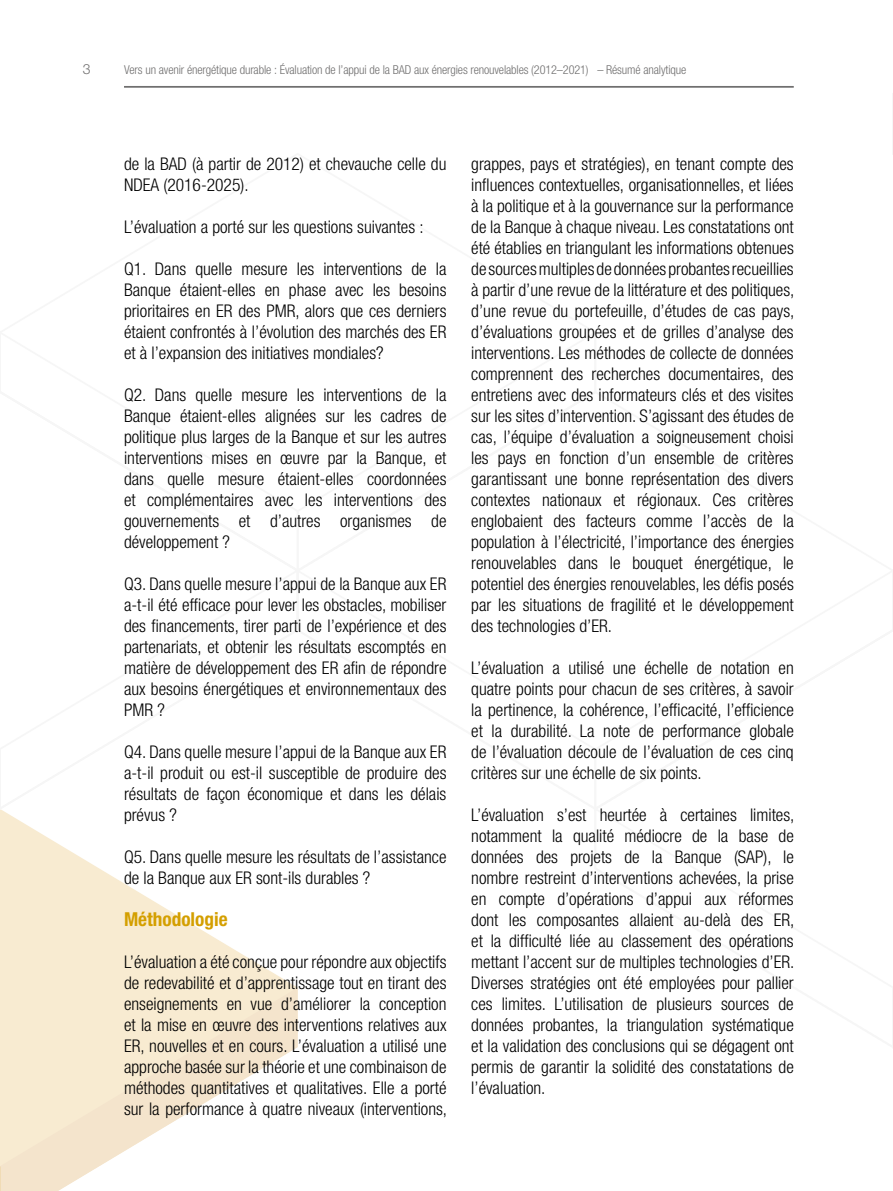
<style>
.page{position:relative;width:893px;height:1191px;background:#fff}
.page>*{position:absolute;margin:0;border:0;box-sizing:border-box;transform-origin:0 0}
.t1{font:700 condensed 19.25px "Helvetica Neue LT Std";color:#d49f00}
.t2{font:300 condensed 17.5px/21px "Helvetica Neue LT Std";color:#000;text-align:justify}
.t3{font:300 14px "Helvetica Neue LT Std";color:#706f6f}
.t4{font:300 condensed 12.25px "Helvetica Neue LT Std";letter-spacing:-.01em;color:#706f6f}
</style>
<div class="page">
<svg style="left:0;top:811px;width:296px;height:176px;fill:#f8ebd1"></svg>
<svg style="left:0;top:987px;width:298px;height:204px;fill:#f8ebd1"></svg>
<hr style="left:124px;top:86px;width:670px;height:2px;background:#706f6f">
<p class="t3" style="left:83px;top:61px;width:9px">3</p>
<p class="t4" style="left:124px;top:63px;width:564px">Vers un avenir énergétique durable : Évaluation de l’appui de la BAD aux énergies renouvelables (2012–2021) – Résumé analytique</p>
<p class="t2" style="left:124px;top:153px;width:324px">de la BAD (à partir de 2012) et chevauche celle du<br>NDEA (2016-2025).</p>
<p class="t2" style="left:124px;top:216px;width:301px">L’évaluation a porté sur les questions suivantes :</p>
<p class="t2" style="left:124px;top:258px;width:324px">Q1. Dans quelle mesure les interventions de la Banque étaient-elles en phase avec les besoins prioritaires en ER des PMR, alors que ces derniers étaient confrontés à l’évolution des marchés des ER et à l’expansion des initiatives mondiales?</p>
<p class="t2" style="left:124px;top:384px;width:324px">Q2. Dans quelle mesure les interventions de la Banque étaient-elles alignées sur les cadres de politique plus larges de la Banque et sur les autres interventions mises en œuvre par la Banque, et dans quelle mesure étaient-elles coordonnées et complémentaires avec les interventions des gouvernements et d’autres organismes de développement ?</p>
<p class="t2" style="left:124px;top:573px;width:324px">Q3. Dans quelle mesure l’appui de la Banque aux ER a-t-il été efficace pour lever les obstacles, mobiliser des financements, tirer parti de l’expérience et des partenariats, et obtenir les résultats escomptés en matière de développement des ER afin de répondre aux besoins énergétiques et environnementaux des PMR ?</p>
<p class="t2" style="left:124px;top:741px;width:324px">Q4. Dans quelle mesure l’appui de la Banque aux ER a-t-il produit ou est-il susceptible de produire des résultats de façon économique et dans les délais prévus ?</p>
<p class="t2" style="left:124px;top:846px;width:324px">Q5. Dans quelle mesure les résultats de l’assistance de la Banque aux ER sont-ils durables ?</p>
<p class="t1" style="left:124px;top:907px;width:105px">Méthodologie</p>
<p class="t2" style="left:124px;top:951px;width:325px">L’évaluation a été conçue pour répondre aux objectifs de redevabilité et d’apprentissage tout en tirant des enseignements en vue d’améliorer la conception et la mise en œuvre des interventions relatives aux ER, nouvelles et en cours. L’évaluation a utilisé une approche basée sur la théorie et une combinaison de méthodes quantitatives et qualitatives. Elle a porté sur la performance à quatre niveaux (interventions,</p>
<p class="t2" style="left:471px;top:153px;width:325px">grappes, pays et stratégies), en tenant compte des influences contextuelles, organisationnelles, et liées à la politique et à la gouvernance sur la performance de la Banque à chaque niveau. Les constatations ont été établies en triangulant les informations obtenues de sources multiples de données probantes recueillies à partir d’une revue de la littérature et des politiques, d’une revue du portefeuille, d’études de cas pays, d’évaluations groupées et de grilles d’analyse des interventions. Les méthodes de collecte de données comprennent des recherches documentaires, des entretiens avec des informateurs clés et des visites sur les sites d’intervention. S’agissant des études de cas, l’équipe d’évaluation a soigneusement choisi les pays en fonction d’un ensemble de critères garantissant une bonne représentation des divers contextes nationaux et régionaux. Ces critères englobaient des facteurs comme l’accès de la population à l’électricité, l’importance des énergies renouvelables dans le bouquet énergétique, le potentiel des énergies renouvelables, les défis posés par les situations de fragilité et le développement des technologies d’ER.</p>
<p class="t2" style="left:471px;top:657px;width:324px">L’évaluation a utilisé une échelle de notation en quatre points pour chacun de ses critères, à savoir la pertinence, la cohérence, l’efficacité, l’efficience et la durabilité. La note de performance globale de l’évaluation découle de l’évaluation de ces cinq critères sur une échelle de six points.</p>
<p class="t2" style="left:471px;top:804px;width:325px">L’évaluation s’est heurtée à certaines limites, notamment la qualité médiocre de la base de données des projets de la Banque (SAP), le nombre restreint d’interventions achevées, la prise en compte d’opérations d’appui aux réformes dont les composantes allaient au-delà des ER, et la difficulté liée au classement des opérations mettant l’accent sur de multiples technologies d’ER.<br>Diverses stratégies ont été employées pour pallier ces limites. L’utilisation de plusieurs sources de données probantes, la triangulation systématique et la validation des conclusions qui se dégagent ont permis de garantir la solidité des constatations de l’évaluation.</p>
</div>
